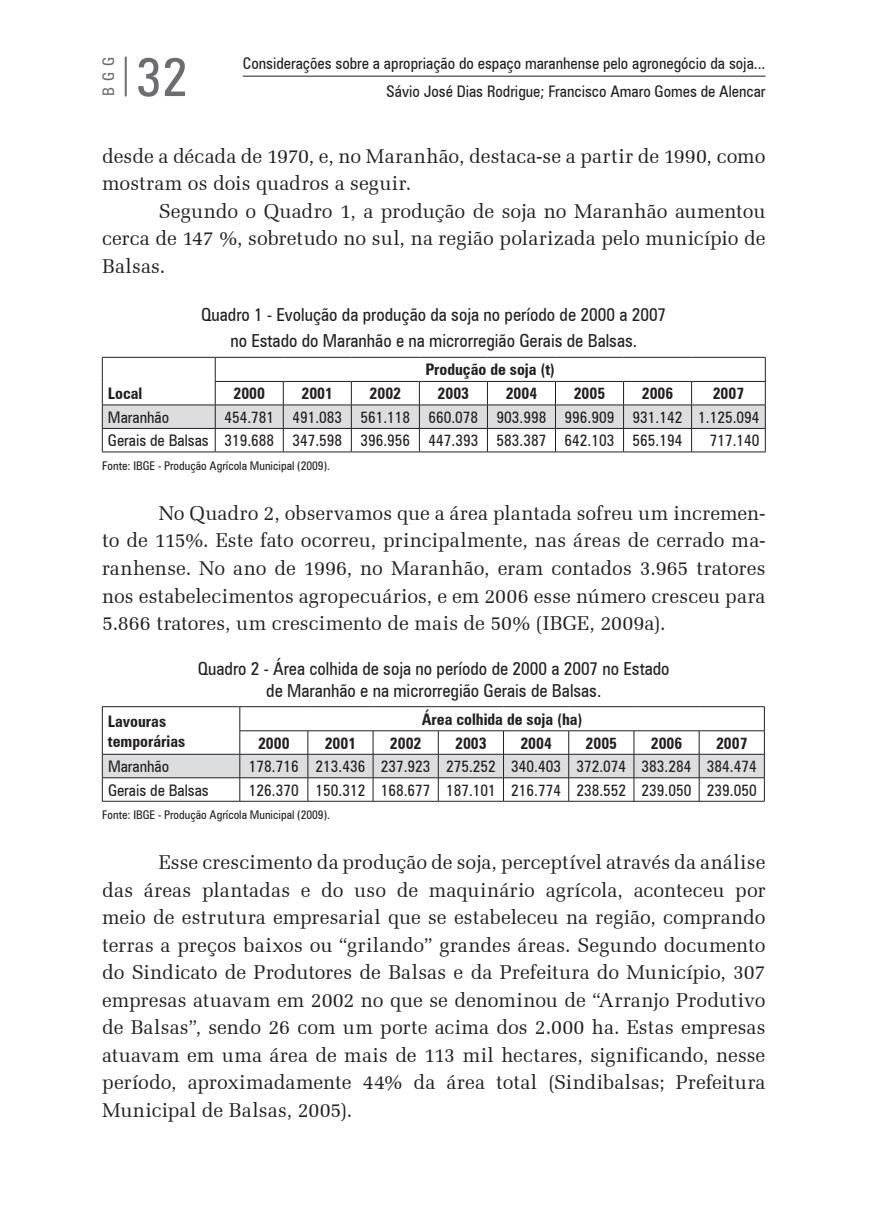
<style>
.page{position:relative;width:879px;height:1219px;background:#fff}
.page>*{position:absolute;margin:0;border:0;box-sizing:border-box;transform-origin:0 0}
.t1{font:condensed 54px "Zurich BT";color:#6c6d70}
.t2{font:20px/27.6px "Zapf Elliptical 711 BT";letter-spacing:.005em;color:#231f20;text-align:justify}
.t3{font:condensed 18px/26px "Zurich BT";color:#231f20;text-align:center}
.t4{font:condensed 16px/23.4px "Zurich BT";color:#231f20}
.t5{font:700 condensed 16px/20px "Zurich BT";color:#231f20}
.t6{font:condensed 16px "Zurich BT";color:#6c6d70}
.t7{font:condensed 12px "Zurich BT";color:#231f20}
</style>
<div class="page">
<hr style="left:243px;top:76px;width:522px;height:1px;background:#231f20">
<hr style="left:125px;top:57px;width:2px;height:39px;background:#6c6d70">
<hr style="left:102px;top:357px;width:113px;height:1px;background:#231f20">
<hr style="left:215px;top:357px;width:68px;height:1px;background:#231f20">
<hr style="left:283px;top:357px;width:68px;height:1px;background:#231f20">
<hr style="left:351px;top:357px;width:68px;height:1px;background:#231f20">
<hr style="left:419px;top:357px;width:68px;height:1px;background:#231f20">
<hr style="left:487px;top:357px;width:68px;height:1px;background:#231f20">
<hr style="left:555px;top:357px;width:68px;height:1px;background:#231f20">
<hr style="left:623px;top:357px;width:68px;height:1px;background:#231f20">
<hr style="left:691px;top:357px;width:74px;height:1px;background:#231f20">
<svg style="left:102px;top:358px;width:664px;height:94px"></svg>
<hr style="left:102px;top:452px;width:113px;height:1px;background:#231f20">
<hr style="left:215px;top:452px;width:68px;height:1px;background:#231f20">
<hr style="left:283px;top:452px;width:68px;height:1px;background:#231f20">
<hr style="left:351px;top:452px;width:68px;height:1px;background:#231f20">
<hr style="left:419px;top:452px;width:68px;height:1px;background:#231f20">
<hr style="left:487px;top:452px;width:68px;height:1px;background:#231f20">
<hr style="left:555px;top:452px;width:68px;height:1px;background:#231f20">
<hr style="left:623px;top:452px;width:68px;height:1px;background:#231f20">
<hr style="left:691px;top:452px;width:74px;height:1px;background:#231f20">
<hr style="left:102px;top:706px;width:138px;height:1px;background:#231f20">
<hr style="left:240px;top:706px;width:68px;height:1px;background:#231f20">
<hr style="left:308px;top:706px;width:65px;height:1px;background:#231f20">
<hr style="left:373px;top:706px;width:65px;height:1px;background:#231f20">
<hr style="left:438px;top:706px;width:65px;height:1px;background:#231f20">
<hr style="left:503px;top:706px;width:66px;height:1px;background:#231f20">
<hr style="left:569px;top:706px;width:65px;height:1px;background:#231f20">
<hr style="left:634px;top:706px;width:65px;height:1px;background:#231f20">
<hr style="left:699px;top:706px;width:65px;height:1px;background:#231f20">
<svg style="left:102px;top:707px;width:663px;height:94px"></svg>
<hr style="left:102px;top:801px;width:138px;height:1px;background:#231f20">
<hr style="left:240px;top:801px;width:68px;height:1px;background:#231f20">
<hr style="left:308px;top:801px;width:65px;height:1px;background:#231f20">
<hr style="left:373px;top:801px;width:65px;height:1px;background:#231f20">
<hr style="left:438px;top:801px;width:65px;height:1px;background:#231f20">
<hr style="left:503px;top:801px;width:66px;height:1px;background:#231f20">
<hr style="left:569px;top:801px;width:65px;height:1px;background:#231f20">
<hr style="left:634px;top:801px;width:65px;height:1px;background:#231f20">
<hr style="left:699px;top:801px;width:65px;height:1px;background:#231f20">
<p class="t6" style="left:99px;top:96px;width:41px;rotate:-90deg">BGG</p>
<h1 class="t1" style="left:136px;top:44px;width:53px">32</h1>
<p class="t4" style="left:243px;top:51px;width:524px">Considerações sobre a apropriação do espaço maranhense pelo agronegócio da soja...</p>
<p class="t4" style="left:386px;top:79px;width:380px">Sávio José Dias Rodrigue; Francisco Amaro Gomes de Alencar</p>
<p class="t2" style="left:102px;top:142px;width:665px">desde a década de 1970, e, no Maranhão, destaca-se a partir de 1990, como mostram os dois quadros a seguir.</p>
<p class="t2" style="left:102px;top:197px;width:665px;text-indent:57px">Segundo o Quadro 1, a produção de soja no Maranhão aumentou cerca de 147 %, sobretudo no sul, na região polarizada pelo município de Balsas.</p>
<p class="t3" style="left:201px;top:302px;width:466px">Quadro 1 - Evolução da produção da soja no período de 2000 a 2007 no Estado do Maranhão e na microrregião Gerais de Balsas.</p>
<p class="t5" style="left:108px;top:383px;width:36px">Local</p>
<p class="t5" style="left:425px;top:359px;width:131px">Produção de soja (t)</p>
<p class="t5" style="left:233px;top:383px;width:33px">2000</p>
<p class="t5" style="left:301px;top:383px;width:33px">2001</p>
<p class="t5" style="left:369px;top:383px;width:33px">2002</p>
<p class="t5" style="left:438px;top:383px;width:33px">2003</p>
<p class="t5" style="left:506px;top:383px;width:33px">2004</p>
<p class="t5" style="left:574px;top:383px;width:33px">2005</p>
<p class="t5" style="left:642px;top:383px;width:33px">2006</p>
<p class="t5" style="left:712px;top:383px;width:33px">2007</p>
<p class="t4" style="left:108px;top:405px;width:63px">Maranhão</p>
<p class="t4" style="left:108px;top:405px;width:653px;text-indent:116px">454.781 491.083 561.118 660.078 903.998 996.909 931.142 1.125.094<br>Gerais de Balsas 319.688 347.598 396.956 447.393 583.387 642.103 565.194</p>
<p class="t4" style="left:710px;top:429px;width:51px">717.140</p>
<p class="t7" style="left:102px;top:458px;width:229px">Fonte: IBGE - Produção Agrícola Municipal (2009).</p>
<p class="t2" style="left:102px;top:499px;width:665px;text-indent:57px">No Quadro 2, observamos que a área plantada sofreu um incremen&shy;to de 115%. Este fato ocorreu, principalmente, nas áreas de cerrado ma&shy;ranhense. No ano de 1996, no Maranhão, eram contados 3.965 tratores nos estabelecimentos agropecuários, e em 2006 esse número cresceu para 5.866 tratores, um crescimento de mais de 50% (IBGE, 2009a).</p>
<p class="t3" style="left:198px;top:657px;width:473px;line-height:22px">Quadro 2 - Área colhida de soja no período de 2000 a 2007 no Estado de Maranhão e na microrregião Gerais de Balsas.</p>
<p class="t5" style="left:108px;top:711px;width:79px">Lavouras temporárias</p>
<p class="t5" style="left:422px;top:709px;width:162px">Área colhida de soja (ha)</p>
<p class="t5" style="left:258px;top:733px;width:33px">2000</p>
<p class="t5" style="left:325px;top:733px;width:33px">2001</p>
<p class="t5" style="left:390px;top:733px;width:33px">2002</p>
<p class="t5" style="left:455px;top:733px;width:33px">2003</p>
<p class="t5" style="left:520px;top:733px;width:33px">2004</p>
<p class="t5" style="left:585px;top:733px;width:33px">2005</p>
<p class="t5" style="left:651px;top:733px;width:33px">2006</p>
<p class="t5" style="left:716px;top:733px;width:33px">2007</p>
<p class="t4" style="left:108px;top:755px;width:63px">Maranhão</p>
<p class="t4" style="left:249px;top:755px;width:509px">178.716 213.436 237.923 275.252 340.403 372.074 383.284 384.474</p>
<p class="t4" style="left:108px;top:778px;width:102px">Gerais de Balsas</p>
<p class="t4" style="left:249px;top:778px;width:509px">126.370 150.312 168.677 187.101 216.774 238.552 239.050 239.050</p>
<p class="t7" style="left:102px;top:807px;width:229px">Fonte: IBGE - Produção Agrícola Municipal (2009).</p>
<p class="t2" style="left:102px;top:848px;width:665px;text-indent:57px">Esse crescimento da produção de soja, perceptível através da análise das áreas plantadas e do uso de maquinário agrícola, aconteceu por meio de estrutura empresarial que se estabeleceu na região, comprando terras a preços baixos ou “grilando” grandes áreas. Segundo documento do Sindicato de Produtores de Balsas e da Prefeitura do Município, 307 empresas atuavam em 2002 no que se denominou de “Arranjo Produtivo de Balsas”, sendo 26 com um porte acima dos 2.000 ha. Estas empresas atuavam em uma área de mais de 113 mil hectares, significando, nesse período, aproximadamente 44% da área total (Sindibalsas; Prefeitura Municipal de Balsas, 2005).</p>
</div>
